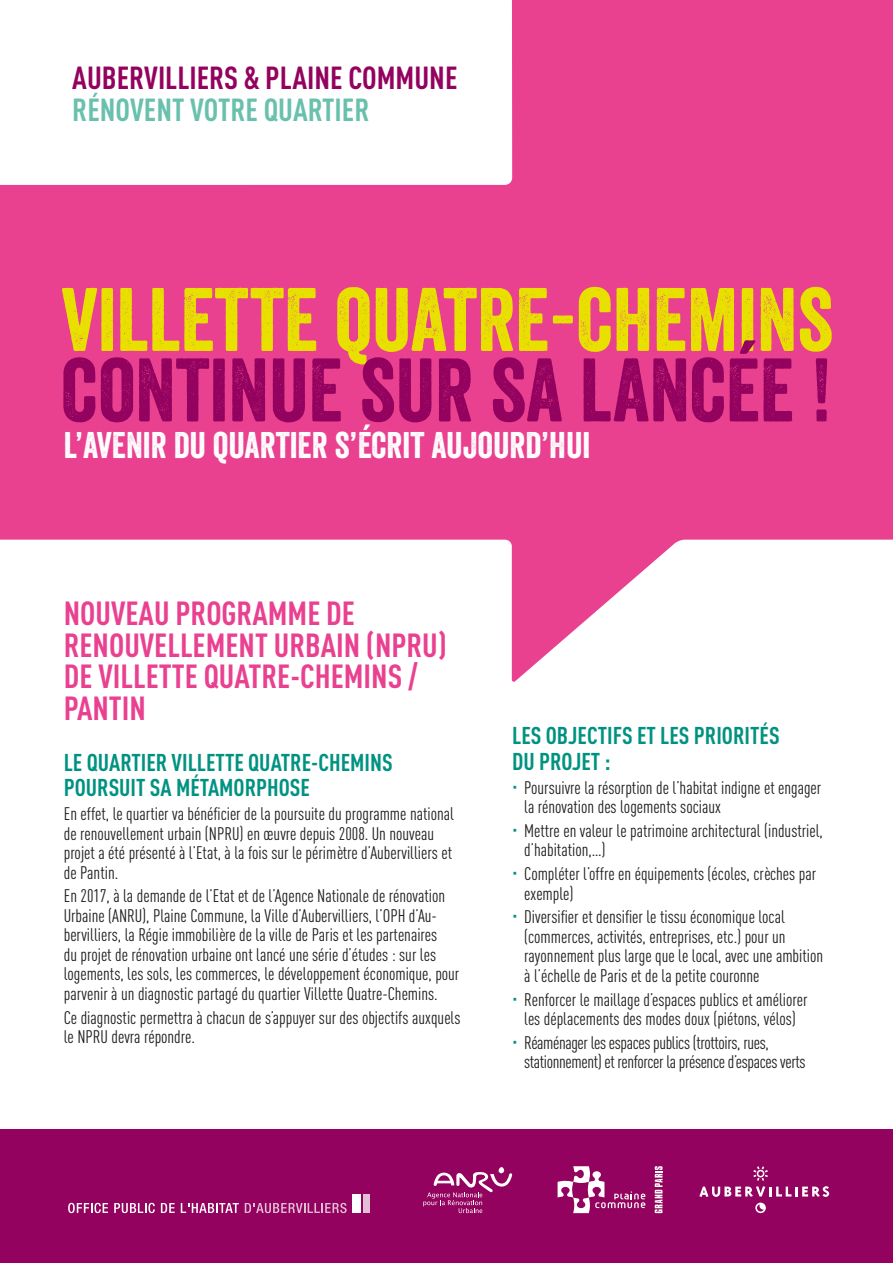
<style>
.page{position:relative;width:893px;height:1263px;background:#e94190}
.page>*{position:absolute;margin:0;border:0;box-sizing:border-box;transform-origin:0 0}
.t1{font:87px "Veneer";color:#e8e100}
.t2{font:87px "Veneer";color:#93025e}
.t3{font:36px "Veneer";color:#fff}
.t4{font:700 33px/31.5px "DIN Cond";color:#e94190}
.t5{font:700 31.5px "DIN Cond";color:#93025e}
.t6{font:700 31.5px "DIN Cond";color:#69c0ac}
.t7{font:700 24px/25.5px "DIN Cond";color:#009281}
.t8{font:18px/19.5px "DIN Cond";color:#1d1d1b}
.t9{font:18px/19.5px "DIN Cond";letter-spacing:-.02em;color:#1d1d1b}
</style>
<div class="page">
<div style="left:0;top:540px;width:893px;height:590px;background:#fff"></div>
<div style="left:0;top:0;width:512px;height:185px;background:#fff"></div>
<div style="left:0;top:1130px;width:893px;height:133px;background:#93025e"></div>
<svg style="left:423px;top:1167px;width:89px;height:46px"></svg>
<svg style="left:699px;top:1166px;width:130px;height:47px"></svg>
<div style="left:352px;top:1195px;width:9px;height:18px;background:#fff"></div>
<svg style="left:68px;top:1203px;width:40px;height:10px"></svg>
<svg style="left:114px;top:1203px;width:41px;height:10px"></svg>
<svg style="left:161px;top:1203px;width:14px;height:10px"></svg>
<svg style="left:181px;top:1203px;width:58px;height:10px"></svg>
<div style="left:364px;top:1195px;width:6px;height:18px;background:#e3bfd6"></div>
<svg style="left:245px;top:1203px;width:102px;height:10px"></svg>
<svg style="left:655px;top:1166px;width:8px;height:47px"></svg>
<svg style="left:558px;top:1166px;width:87px;height:47px"></svg>
<h3 class="t5" style="left:72px;top:59px;width:387px">AUBERVILLIERS &amp; PLAINE COMMUNE</h3>
<h3 class="t6" style="left:72px;top:90px;width:299px">RÉNOVENT VOTRE QUARTIER</h3>
<h1 class="t1" style="left:61px;top:267px;width:773px">VILLETTE QUATRE-CHEMINS</h1>
<h1 class="t2" style="left:61px;top:337px;width:772px">CONTINUE SUR SA LANCÉE !</h1>
<h2 class="t3" style="left:64px;top:423px;width:528px">L’AVENIR DU QUARTIER S’ÉCRIT AUJOURD’HUI</h2>
<h3 class="t4" style="left:64px;top:597px;width:384px">NOUVEAU PROGRAMME DE<br>RENOUVELLEMENT URBAIN (NPRU)<br>DE VILLETTE QUATRE-CHEMINS /<br>PANTIN</h3>
<h3 class="t7" style="left:64px;top:749px;width:330px">LE QUARTIER VILLETTE QUATRE-CHEMINS<br>POURSUIT SA MÉTAMORPHOSE</h3>
<p class="t8" style="left:64px;top:804px;width:392px">En effet, le quartier va bénéficier de la poursuite du programme national de renouvellement urbain (NPRU) en œuvre depuis 2008. Un nouveau projet a été présenté à l’Etat, à la fois sur le périmètre d’Aubervilliers et de Pantin.</p>
<p class="t8" style="left:64px;top:886px;width:397px">En 2017, à la demande de l’Etat et de l’Agence Nationale de rénovation Urbaine (ANRU), Plaine Commune, la Ville d’Aubervilliers, l’OPH d’Au&shy;bervilliers, la Régie immobilière de la ville de Paris et les partenaires<br>du projet de rénovation urbaine ont lancé une série d’études : sur les logements, les sols, les commerces, le développement économique, pour parvenir à un diagnostic partagé du quartier Villette Quatre-Chemins.</p>
<p class="t8" style="left:64px;top:1007px;width:398px">Ce diagnostic permettra à chacun de s’appuyer sur des objectifs auxquels le NPRU devra répondre.</p>
<h3 class="t7" style="left:512px;top:722px;width:269px">LES OBJECTIFS ET LES PRIORITÉS<br>DU PROJET :</h3>
<p class="t8" style="left:524px;top:777px;width:299px">Poursuivre la résorption de l’habitat indigne et engager la rénovation des logements sociaux</p>
<p class="t8" style="left:524px;top:821px;width:300px">Mettre en valeur le patrimoine architectural (industriel, d’habitation,…)</p>
<p class="t8" style="left:524px;top:864px;width:293px">Compléter l’offre en équipements (écoles, crèches par exemple)</p>
<p class="t8" style="left:524px;top:907px;width:300px">Diversifier et densifier le tissu économique local (commerces, activités, entreprises, etc.) pour un rayonnement plus large que le local, avec une ambition à l’échelle de Paris et de la petite couronne</p>
<p class="t8" style="left:524px;top:989px;width:285px">Renforcer le maillage d’espaces publics et améliorer les déplacements des modes doux (piétons, vélos)</p>
<p class="t9" style="left:524px;top:1033px;width:283px">Réaménager les espaces publics (trottoirs, rues, stationnement) et renforcer la présence d’espaces verts</p>
</div>
